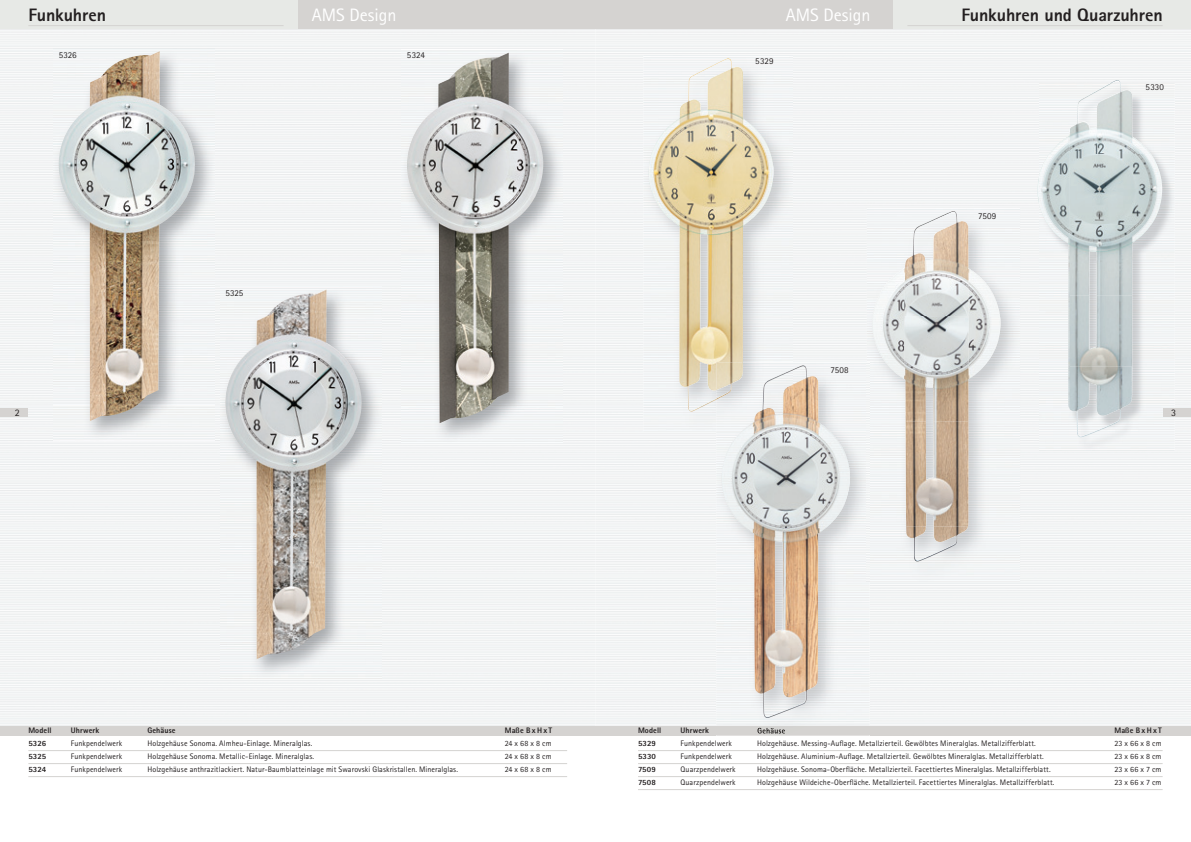
<style>
.page{position:relative;width:1191px;height:842px;background:#fff}
.page>*{position:absolute;margin:0;border:0;box-sizing:border-box;transform-origin:0 0}
.t1{font:800 18px "Rotis Sans Serif";letter-spacing:-.01em;color:#231f20}
.t2{font:18px "Rotis Sans Serif";color:#fff}
.t3{font:10px "Rotis Sans Serif";color:#231f20}
.t4{font:9px "Rotis Sans Serif";letter-spacing:.01em;color:#231f20}
.t5{font:8px "Rotis Sans Serif";letter-spacing:.005em;color:#231f20}
.t6{font:800 8px "Rotis Sans Serif";letter-spacing:.01em;color:#231f20}
</style>
<div class="page">
<div style="left:595px;top:726px;width:596px;height:10px;background:#d5d3d1"></div>
<div style="left:595px;top:0;width:596px;height:28px;background:#e7e9e6"></div>
<div style="left:0;top:0;width:595px;height:28px;background:#e7e9e6"></div>
<div style="left:595px;top:0;width:298px;height:28px;background:#d5d3d1"></div>
<div style="left:298px;top:0;width:297px;height:28px;background:#d5d3d1"></div>
<img style="left:867px;top:208px;width:153px;height:374px">
<img style="left:904px;top:211px;width:64px;height:315px">
<img style="left:872px;top:268px;width:32px;height:111px">
<img style="left:968px;top:268px;width:32px;height:111px">
<img style="left:906px;top:526px;width:62px;height:35px">
<img style="left:643px;top:55px;width:150px;height:377px">
<img style="left:743px;top:119px;width:30px;height:106px">
<img style="left:649px;top:174px;width:30px;height:52px">
<img style="left:688px;top:362px;width:12px;height:48px">
<img style="left:1039px;top:83px;width:135px;height:368px">
<img style="left:1132px;top:118px;width:30px;height:213px">
<div style="left:0;top:726px;width:595px;height:10px;background:#d5d3d1"></div>
<hr style="left:28px;top:25px;width:255px;height:1px;background:#d5d3d1">
<hr style="left:907px;top:25px;width:255px;height:1px;background:#d5d3d1">
<hr style="left:28px;top:750px;width:539px;height:1px;background:#d5d3d1">
<hr style="left:28px;top:763px;width:539px;height:1px;background:#d5d3d1">
<hr style="left:28px;top:776px;width:539px;height:1px;background:#d5d3d1">
<hr style="left:638px;top:750px;width:524px;height:1px;background:#d5d3d1">
<hr style="left:638px;top:763px;width:524px;height:1px;background:#d5d3d1">
<hr style="left:638px;top:776px;width:524px;height:1px;background:#d5d3d1">
<hr style="left:638px;top:789px;width:524px;height:1px;background:#d5d3d1">
<img style="left:59px;top:51px;width:136px;height:370px">
<img style="left:225px;top:289px;width:137px;height:370px">
<img style="left:407px;top:52px;width:136px;height:371px">
<img style="left:1037px;top:177px;width:2px;height:27px">
<svg style="left:1110px;top:80px;width:10px;height:3px"></svg>
<img style="left:1069px;top:83px;width:82px;height:71px">
<img style="left:1039px;top:128px;width:30px;height:203px">
<img style="left:1069px;top:154px;width:93px;height:71px">
<img style="left:1069px;top:225px;width:82px;height:71px">
<img style="left:1069px;top:295px;width:63px;height:142px">
<img style="left:1068px;top:331px;width:1px;height:78px">
<img style="left:1131px;top:366px;width:1px;height:35px">
<img style="left:649px;top:59px;width:77px;height:115px">
<img style="left:716px;top:362px;width:153px;height:374px">
<img style="left:867px;top:362px;width:2px;height:220px">
<img style="left:716px;top:362px;width:77px;height:70px">
<img style="left:716px;top:728px;width:153px;height:5px">
<img style="left:716px;top:362px;width:27px;height:38px">
<img style="left:721px;top:365px;width:129px;height:353px">
<div style="left:0;top:408px;width:28px;height:9px;background:#d5d3d1"></div>
<div style="left:1162px;top:408px;width:29px;height:9px;background:#d5d3d1"></div>
<h1 class="t1" style="left:28px;top:4px;width:79px">Funkuhren</h1>
<h1 class="t2" style="left:312px;top:4px;width:86px">AMS Design</h1>
<h1 class="t2" style="left:786px;top:4px;width:86px">AMS Design</h1>
<h1 class="t1" style="left:961px;top:4px;width:203px">Funkuhren und Quarzuhren</h1>
<p class="t4" style="left:59px;top:50px;width:20px">5326</p>
<p class="t4" style="left:407px;top:50px;width:19px">5324</p>
<p class="t4" style="left:225px;top:288px;width:20px">5325</p>
<p class="t4" style="left:755px;top:55px;width:20px">5329</p>
<p class="t4" style="left:830px;top:365px;width:20px">7508</p>
<p class="t4" style="left:978px;top:211px;width:20px">7509</p>
<p class="t4" style="left:1145px;top:82px;width:20px">5330</p>
<p class="t3" style="left:15px;top:407px;width:6px">2</p>
<p class="t3" style="left:1171px;top:407px;width:6px">3</p>
<p class="t6" style="left:28px;top:726px;width:25px">Modell</p>
<p class="t6" style="left:71px;top:726px;width:30px">Uhrwerk</p>
<p class="t6" style="left:147px;top:726px;width:30px">Gehäuse</p>
<p class="t6" style="left:505px;top:726px;width:49px">Maße B x H x T</p>
<p class="t6" style="left:638px;top:726px;width:25px">Modell</p>
<p class="t6" style="left:680px;top:726px;width:30px">Uhrwerk</p>
<p class="t6" style="left:1114px;top:726px;width:49px">Maße B x H x T</p>
<p class="t6" style="left:638px;top:738px;width:19px">5329</p>
<p class="t5" style="left:680px;top:739px;width:53px">Funkpendelwerk</p>
<p class="t5" style="left:757px;top:739px;width:280px">Holzgehäuse. Messing-Auflage. Metallzierteil. Gewölbtes Mineralglas. Metallzifferblatt.</p>
<p class="t5" style="left:1114px;top:739px;width:49px">23 x 66 x 8 cm</p>
<p class="t6" style="left:638px;top:751px;width:20px">5330</p>
<p class="t5" style="left:680px;top:752px;width:53px">Funkpendelwerk</p>
<p class="t5" style="left:757px;top:752px;width:288px">Holzgehäuse. Aluminium-Auflage. Metallzierteil. Gewölbtes Mineralglas. Metallzifferblatt.</p>
<p class="t5" style="left:1114px;top:752px;width:49px">23 x 66 x 8 cm</p>
<p class="t6" style="left:638px;top:764px;width:19px">7509</p>
<p class="t5" style="left:680px;top:765px;width:57px">Quarzpendelwerk</p>
<p class="t5" style="left:757px;top:765px;width:295px">Holzgehäuse. Sonoma-Oberfläche. Metallzierteil. Facettiertes Mineralglas. Metallzifferblatt.</p>
<p class="t5" style="left:1114px;top:765px;width:49px">23 x 66 x 7 cm</p>
<p class="t6" style="left:638px;top:777px;width:19px">7508</p>
<p class="t5" style="left:680px;top:778px;width:57px">Quarzpendelwerk</p>
<p class="t5" style="left:757px;top:778px;width:299px">Holzgehäuse Wildeiche-Oberfläche. Metallzierteil. Facettiertes Mineralglas. Metallzifferblatt.</p>
<p class="t5" style="left:1114px;top:778px;width:49px">23 x 66 x 7 cm</p>
<p class="t6" style="left:28px;top:738px;width:19px">5326</p>
<p class="t5" style="left:71px;top:739px;width:53px">Funkpendelwerk</p>
<p class="t5" style="left:147px;top:739px;width:166px">Holzgehäuse Sonoma. Almheu-Einlage. Mineralglas.</p>
<p class="t5" style="left:505px;top:739px;width:48px">24 x 68 x 8 cm</p>
<p class="t6" style="left:28px;top:751px;width:19px">5325</p>
<p class="t5" style="left:71px;top:752px;width:53px">Funkpendelwerk</p>
<p class="t5" style="left:147px;top:752px;width:168px">Holzgehäuse Sonoma. Metallic-Einlage. Mineralglas.</p>
<p class="t5" style="left:505px;top:752px;width:48px">24 x 68 x 8 cm</p>
<p class="t6" style="left:28px;top:764px;width:19px">5324</p>
<p class="t5" style="left:71px;top:765px;width:53px">Funkpendelwerk</p>
<p class="t5" style="left:147px;top:765px;width:312px">Holzgehäuse anthrazitlackiert. Natur-Baumblatteinlage mit Swarovski Glaskristallen. Mineralglas.</p>
<p class="t5" style="left:505px;top:765px;width:48px">24 x 68 x 8 cm</p>
</div>
